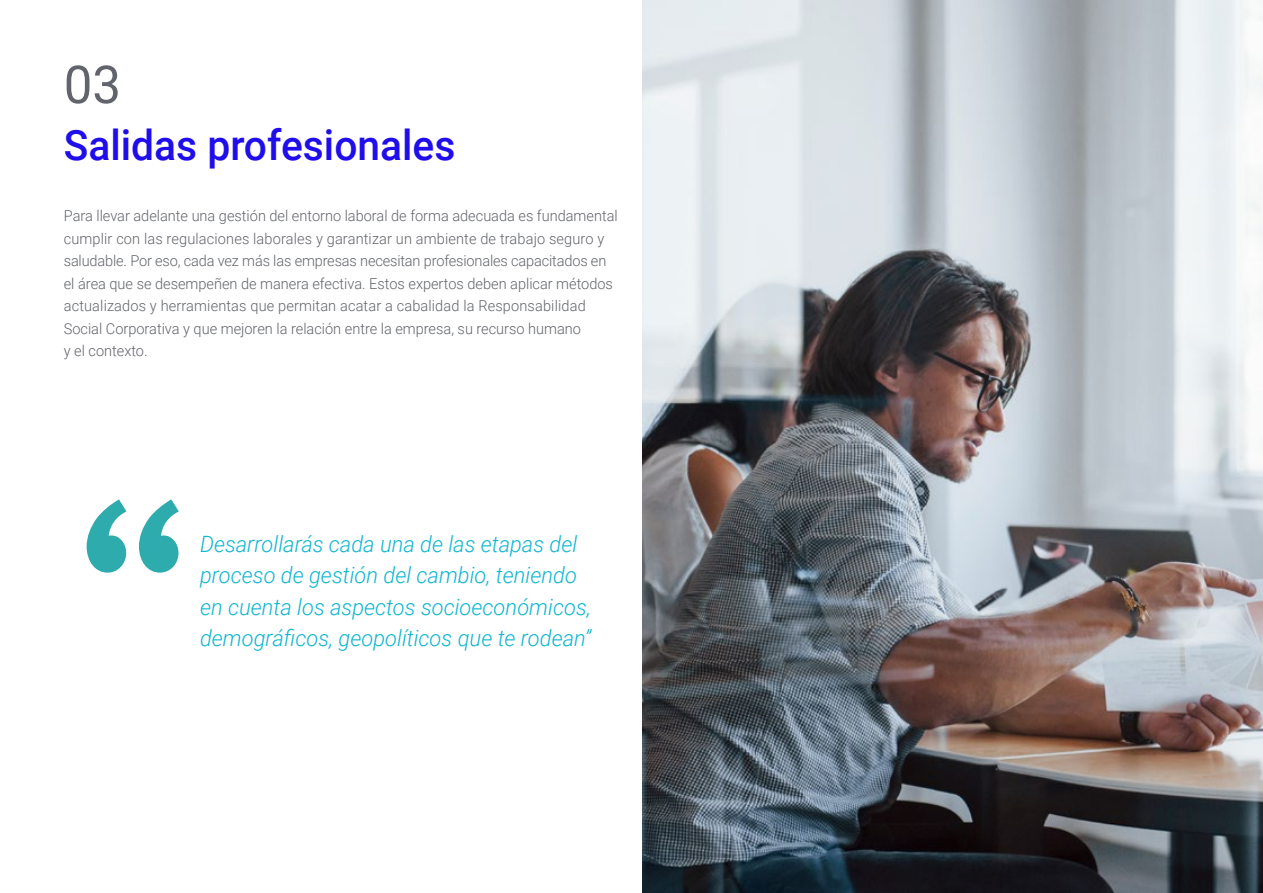
<style>
.page{position:relative;width:1263px;height:893px;background:#fff}
.page>*{position:absolute;margin:0;border:0;box-sizing:border-box;transform-origin:0 0}
.t1{font:52.5px "Roboto";color:#61646a}
.t2{font:500 42px "Roboto";color:#1f0dec}
.t3{font:italic 300 22.5px/31.5px "Roboto";color:#0fb6cf}
.t4{font:300 15px/22.5px "Roboto";color:#61646a}
</style>
<div class="page">
<img style="left:642px;top:0;width:621px;height:893px">
<svg style="left:87px;top:499px;width:92px;height:74px"></svg>
<h1 class="t1" style="left:64px;top:48px;width:59px">03</h1>
<h2 class="t2" style="left:64px;top:115px;width:393px">Salidas profesionales</h2>
<p class="t4" style="left:64px;top:204px;width:555px">Para llevar adelante una gestión del entorno laboral de forma adecuada es fundamental cumplir con las regulaciones laborales y garantizar un ambiente de trabajo seguro y saludable. Por eso, cada vez más las empresas necesitan profesionales capacitados en el área que se desempeñen de manera efectiva. Estos expertos deben aplicar métodos actualizados y herramientas que permitan acatar a cabalidad la Responsabilidad Social Corporativa y que mejoren la relación entre la empresa, su recurso humano<br>y el contexto.</p>
<h3 class="t3" style="left:200px;top:527px;width:393px">Desarrollarás cada una de las etapas del proceso de gestión del cambio, teniendo en cuenta los aspectos socioeconómicos, demográficos, geopolíticos que te rodean”</h3>
</div>
